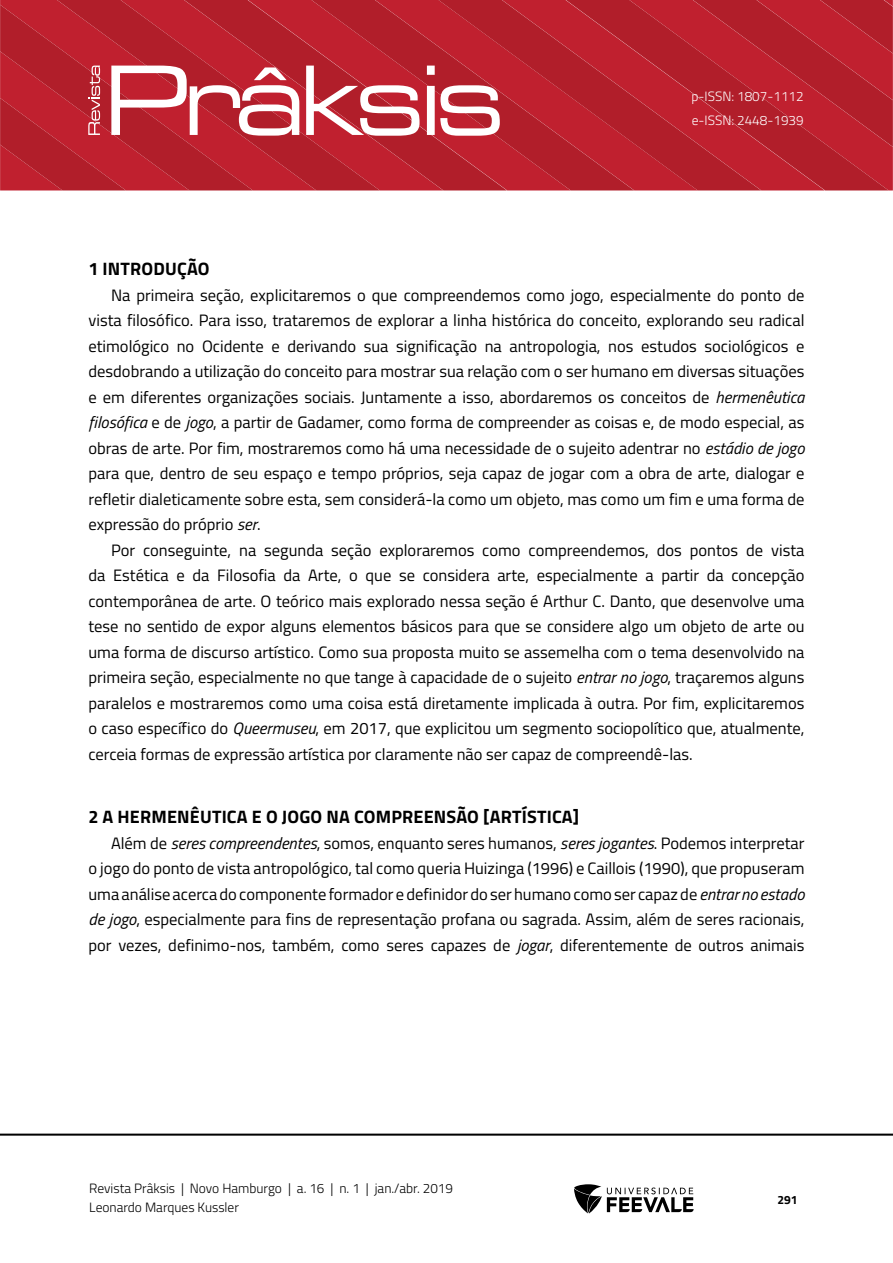
<style>
.page{position:relative;width:893px;height:1263px;background:#fff}
.page>*{position:absolute;margin:0;border:0;box-sizing:border-box;transform-origin:0 0}
.TITILO_1{font:700 18px "Titillium Web";letter-spacing:.01em;color:#000}
.Corpo_de_texto{font:16.5px/25.5px "Titillium Web";color:#000;text-align:justify}
.t1{font:300 13.5px/19.4px "Titillium Web";color:#000}
.t2{font:300 13.5px/24px "Titillium Web";color:#fff}
.t3{font:700 12px "Titillium Web";color:#000}
.s1{font-style:italic}
</style>
<div class="page">
<svg style="left:0;top:5px;width:56px;height:46px;background:#b7202d"></svg>
<svg style="left:56px;top:0;width:128px;height:51px;background:#b81f2d"></svg>
<svg style="left:184px;top:0;width:127px;height:51px;background:#b8202d"></svg>
<svg style="left:311px;top:0;width:127px;height:51px;background:#b8202d"></svg>
<svg style="left:438px;top:0;width:127px;height:190px;background:#b9202d"></svg>
<svg style="left:565px;top:0;width:324px;height:190px;background:#b8202d"></svg>
<svg style="left:692px;top:0;width:201px;height:147px;background:#b8202d"></svg>
<hr style="left:0;top:1133px;width:893px;height:3px;background:#000">
<svg style="left:574px;top:1184px;width:120px;height:29px"></svg>
<svg style="left:0;top:51px;width:500px;height:139px;background:#c13d48"></svg>
<p class="t2" style="left:691px;top:84px;width:114px">p-ISSN: 1807-1112 e-ISSN: 2448-1939</p>
<p class="TITILO_1" style="left:88px;top:255px;width:123px">1 INTRODUÇÃO</p>
<p class="Corpo_de_texto" style="left:88px;top:282px;width:717px;text-indent:22px">Na primeira seção, explicitaremos o que compreendemos como jogo, especialmente do ponto de vista filosófico. Para isso, trataremos de explorar a linha histórica do conceito, explorando seu radical etimológico no Ocidente e derivando sua significação na antropologia, nos estudos sociológicos e desdobrando a utilização do conceito para mostrar sua relação com o ser humano em diversas situações e em diferentes organizações sociais. Juntamente a isso, abordaremos os conceitos de <span class="s1">hermenêutica filosófica</span> e de <span class="s1">jogo</span>, a partir de Gadamer, como forma de compreender as coisas e, de modo especial, as obras de arte. Por fim, mostraremos como há uma necessidade de o sujeito adentrar no <span class="s1">estádio de jogo </span>para que, dentro de seu espaço e tempo próprios, seja capaz de jogar com a obra de arte, dialogar e refletir dialeticamente sobre esta, sem considerá-la como um objeto, mas como um fim e uma forma de expressão do próprio <span class="s1">ser</span>.</p>
<p class="Corpo_de_texto" style="left:88px;top:537px;width:717px;text-indent:22px">Por conseguinte, na segunda seção exploraremos como compreendemos, dos pontos de vista da Estética e da Filosofia da Arte, o que se considera arte, especialmente a partir da concepção contemporânea de arte. O teórico mais explorado nessa seção é Arthur C. Danto, que desenvolve uma tese no sentido de expor alguns elementos básicos para que se considere algo um objeto de arte ou uma forma de discurso artístico. Como sua proposta muito se assemelha com o tema desenvolvido na primeira seção, especialmente no que tange à capacidade de o sujeito <span class="s1">entrar no jogo</span>, traçaremos alguns paralelos e mostraremos como uma coisa está diretamente implicada à outra. Por fim, explicitaremos o caso específico do <span class="s1">Queermuseu</span>, em 2017, que explicitou um segmento sociopolítico que, atualmente, cerceia formas de expressão artística por claramente não ser capaz de compreendê-las.</p>
<p class="TITILO_1" style="left:88px;top:803px;width:492px">2 A HERMENÊUTICA E O JOGO NA COMPREENSÃO [ARTÍSTICA]</p>
<p class="Corpo_de_texto" style="left:88px;top:829px;width:717px;text-indent:22px">Além de <span class="s1">seres compreendentes</span>, somos, enquanto seres humanos, <span class="s1">seres jogantes</span>. Podemos interpretar o jogo do ponto de vista antropológico, tal como queria Huizinga (1996) e Caillois (1990), que propuseram uma análise acerca do componente formador e definidor do ser humano como ser capaz de <span class="s1">entrar no estado de jogo</span>, especialmente para fins de representação profana ou sagrada. Assim, além de seres racionais, por vezes, definimo-nos, também, como seres capazes de <span class="s1">jogar</span>, diferentemente de outros animais</p>
<p class="t1" style="left:89px;top:1177px;width:365px">Revista Prâksis | Novo Hamburgo | a. 16 | n. 1 | jan./abr. 2019<br>Leonardo Marques Kussler</p>
<p class="t3" style="left:777px;top:1190px;width:22px">291</p>
</div>
